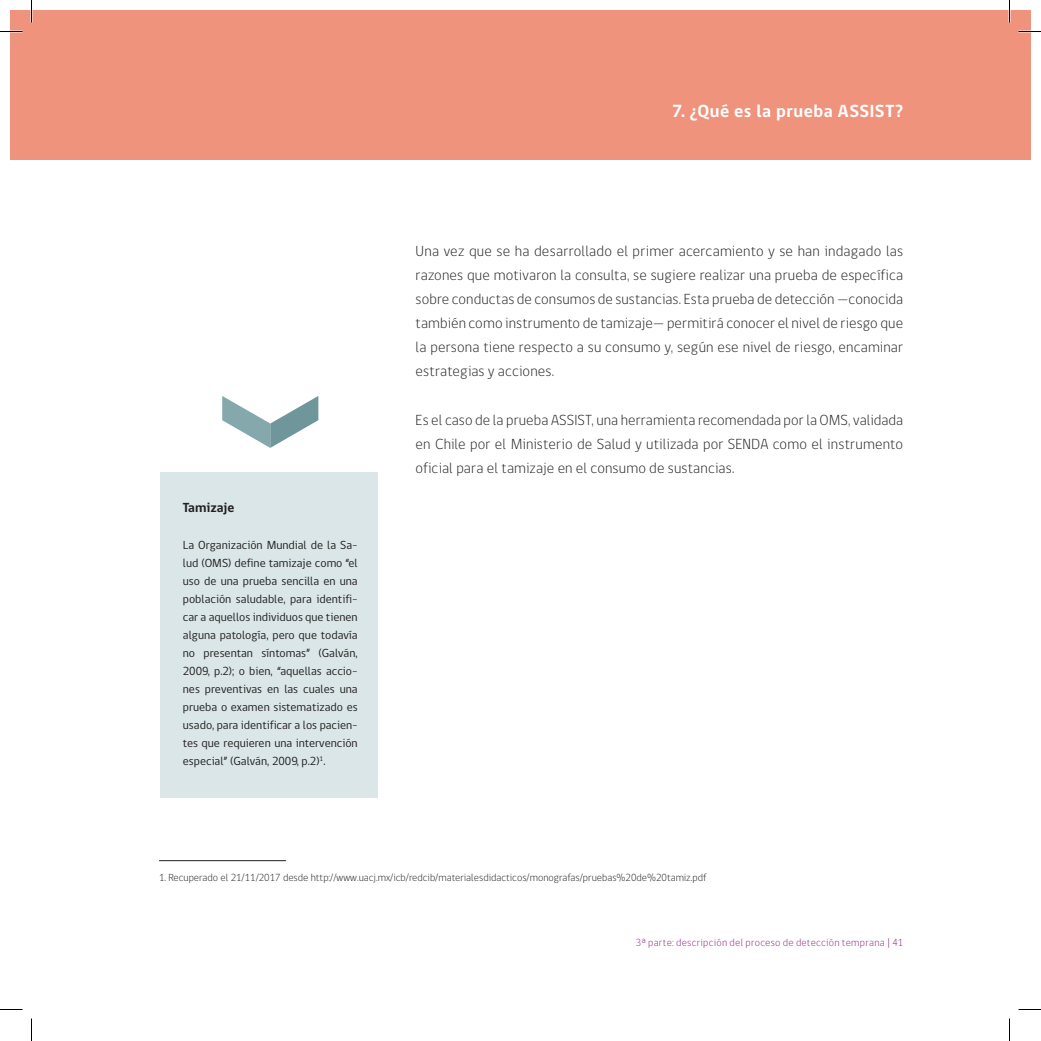
<style>
.page{position:relative;width:1041px;height:1041px;background:#fff}
.page>*{position:absolute;margin:0;border:0;box-sizing:border-box;transform-origin:0 0}
.t1{font:700 18px "gob CL";letter-spacing:.03em;color:#fff}
.t2{font:300 15px/24px "gob CL";letter-spacing:.01em;color:#231f20;text-align:justify}
.t3{font:700 13.5px "gob CL";color:#231f20}
.t4{font:12px/18px "gob CL";color:#231f20;text-align:justify}
.t5{font:300 10.5px "gob CL";color:#231f20}
.t6{font:300 10.5px "gob CL";letter-spacing:.025em;color:#8f267f}
</style>
<div class="page">
<div style="left:32px;top:10px;width:999px;height:149px;background:#f0937d"></div>
<div style="left:10px;top:10px;width:22px;height:149px;background:#f0937d"></div>
<div style="left:160px;top:472px;width:217px;height:326px;background:#dae6e8"></div>
<svg style="left:222px;top:396px;width:96px;height:52px"></svg>
<hr style="left:159px;top:860px;width:127px;height:1px;background:#231f20">
<svg style="left:0;top:31px;width:22px;height:1px"></svg>
<svg style="left:1018px;top:31px;width:23px;height:1px"></svg>
<svg style="left:0;top:1009px;width:22px;height:1px"></svg>
<svg style="left:1018px;top:1009px;width:23px;height:1px"></svg>
<svg style="left:31px;top:0;width:1px;height:23px"></svg>
<svg style="left:31px;top:1018px;width:1px;height:23px"></svg>
<svg style="left:1009px;top:0;width:1px;height:23px"></svg>
<svg style="left:1009px;top:1018px;width:1px;height:23px"></svg>
<p class="t1" style="left:672px;top:99px;width:232px">7. ¿Qué es la prueba ASSIST?</p>
<p class="t3" style="left:183px;top:499px;width:53px">Tamizaje</p>
<p class="t4" style="left:183px;top:536px;width:176px">La Organización Mundial de la Sa&shy;lud (OMS) define tamizaje como “el uso de una prueba sencilla en una población saludable, para identifi&shy;car a aquellos individuos que tienen alguna patología, pero que todavía no presentan síntomas” (Galván, 2009, p.2); o bien, “aquellas accio&shy;nes preventivas en las cuales una prueba o examen sistematizado es usado, para identificar a los pacien&shy;tes que requieren una intervención especial” (Galván, 2009, p.2)<sup>1</sup>.</p>
<p class="t2" style="left:416px;top:239px;width:489px">Una vez que se ha desarrollado el primer acercamiento y se han indagado las razones que motivaron la consulta, se sugiere realizar una prueba de específica sobre conductas de consumos de sustancias. Esta prueba de detección —conocida también como instrumento de tamizaje— permitirá conocer el nivel de riesgo que la persona tiene respecto a su consumo y, según ese nivel de riesgo, encaminar estrategias y acciones.</p>
<p class="t2" style="left:416px;top:409px;width:489px">Es el caso de la prueba ASSIST, una herramienta recomendada por la OMS, validada en Chile por el Ministerio de Salud y utilizada por SENDA como el instrumento oficial para el tamizaje en el consumo de sustancias.</p>
<p class="t5" style="left:159px;top:870px;width:549px">1. Recuperado el 21/11/2017 desde http://www.uacj.mx/icb/redcib/materialesdidacticos/monografas/pruebas%20de%20tamiz.pdf</p>
<p class="t6" style="left:636px;top:935px;width:269px">3ª parte: descripción del proceso de detección temprana | 41</p>
</div>
